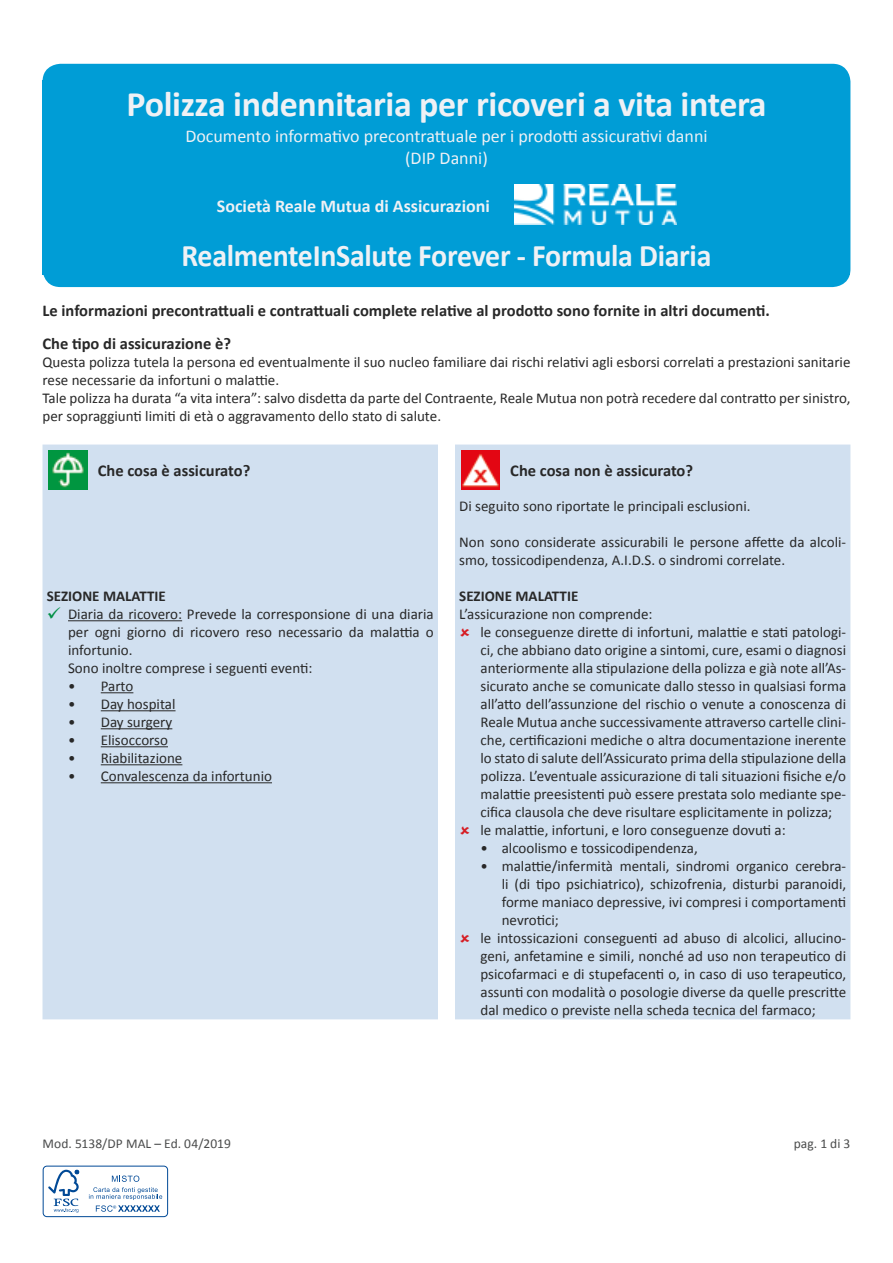
<style>
.page{position:relative;width:893px;height:1263px;background:#fff}
.page>*{position:absolute;margin:0;border:0;box-sizing:border-box;transform-origin:0 0}
.t1{font:700 36px "Calibri";letter-spacing:-.01em;color:#eff1f5}
.t2{font:700 31.5px "Calibri";letter-spacing:-.01em;color:#eff1f5;scale:.95 1}
.t3{font:18px/21.6px "Calibri";color:#eff1f5;text-align:center}
.t4{font:700 18px "Calibri";color:#eff1f5}
.t5{font:700 16.5px/32.5px "Calibri";color:#282828}
.t6{font:15px/18px "Calibri";color:#282828}
.t7{font:700 15px "Calibri";color:#282828}
.t8{font:13.5px "Calibri";letter-spacing:.01em;color:#4a4b4b}
.s1{color:#008f44}
</style>
<div class="page">
<div style="left:43px;top:1166px;width:125px;height:51px;border:1px solid #004996;border-radius:4px"></div>
<svg style="left:48px;top:1170px;width:31px;height:42px"></svg>
<svg style="left:89px;top:1175px;width:73px;height:37px"></svg>
<div style="left:43px;top:64px;width:807px;height:223px;background:#009dd6;border-radius:18px"></div>
<img style="left:514px;top:185px;width:162px;height:39px">
<div style="left:43px;top:444px;width:807px;height:575px;background:#d1e0f0"></div>
<img style="left:49px;top:451px;width:38px;height:38px">
<img style="left:461px;top:451px;width:39px;height:38px">
<hr style="left:68px;top:620px;width:114px;height:1px;background:#282828">
<hr style="left:101px;top:692px;width:32px;height:1px;background:#282828">
<hr style="left:101px;top:710px;width:75px;height:1px;background:#282828">
<hr style="left:101px;top:728px;width:71px;height:1px;background:#282828">
<hr style="left:101px;top:746px;width:67px;height:1px;background:#282828">
<hr style="left:101px;top:764px;width:81px;height:1px;background:#282828">
<hr style="left:101px;top:782px;width:171px;height:1px;background:#282828">
<svg style="left:461px;top:628px;width:8px;height:8px"></svg>
<svg style="left:461px;top:826px;width:8px;height:8px"></svg>
<svg style="left:461px;top:934px;width:8px;height:8px"></svg>
<h1 class="t1" style="left:126px;top:81px;width:642px">Polizza indennitaria per ricoveri a vita intera</h1>
<p class="t3" style="left:185px;top:125px;width:524px">Documento informativo precontrattuale per i prodotti assicurativi danni (DIP Danni)</p>
<p class="t4" style="left:217px;top:195px;width:274px">Società Reale Mutua di Assicurazioni</p>
<h2 class="t2" style="left:182px;top:236px;width:559px">RealmenteInSalute Forever - Formula Diaria</h2>
<p class="t5" style="left:43px;top:294px;width:729px">Le informazioni precontrattuali e contrattuali complete relative al prodotto sono fornite in altri documenti.<br>Che tipo di assicurazione è?</p>
<p class="t6" style="left:43px;top:353px;width:809px">Questa polizza tutela la persona ed eventualmente il suo nucleo familiare dai rischi relativi agli esborsi correlati a prestazioni sanitarie rese necessarie da infortuni o malattie.<br>Tale polizza ha durata “a vita intera”: salvo disdetta da parte del Contraente, Reale Mutua non potrà recedere dal contratto per sinistro, per sopraggiunti limiti di età o aggravamento dello stato di salute.</p>
<p class="t5" style="left:98px;top:454px;width:154px">Che cosa è assicurato?</p>
<p class="t5" style="left:510px;top:454px;width:184px">Che cosa non è assicurato?</p>
<p class="t7" style="left:47px;top:586px;width:121px">SEZIONE MALATTIE</p>
<p class="t6" style="left:68px;top:605px;width:367px;text-indent:-21px"><span class="s1">✓</span> Diaria da ricovero: Prevede la corresponsione di una diaria per ogni giorno di ricovero reso necessario da malattia o infortunio.<br>Sono inoltre comprese i seguenti eventi:</p>
<p class="t6" style="left:68px;top:677px;width:67px">• Parto</p>
<p class="t6" style="left:68px;top:695px;width:109px">• Day hospital</p>
<p class="t6" style="left:68px;top:713px;width:106px">• Day surgery</p>
<p class="t6" style="left:68px;top:731px;width:101px">• Elisoccorso</p>
<p class="t6" style="left:68px;top:749px;width:116px">• Riabilitazione</p>
<p class="t6" style="left:68px;top:767px;width:205px">• Convalescenza da infortunio</p>
<p class="t6" style="left:459px;top:497px;width:293px">Di seguito sono riportate le principali esclusioni.</p>
<p class="t6" style="left:459px;top:533px;width:388px">Non sono considerate assicurabili le persone affette da alcoli&shy;smo, tossicodipendenza, A.I.D.S. o sindromi correlate.</p>
<p class="t7" style="left:459px;top:586px;width:121px">SEZIONE MALATTIE</p>
<p class="t6" style="left:480px;top:605px;width:367px;text-indent:-21px">L’assicurazione non comprende:<br>le conseguenze dirette di infortuni, malattie e stati patologi&shy;ci, che abbiano dato origine a sintomi, cure, esami o diagnosi anteriormente alla stipulazione della polizza e già note all’As&shy;sicurato anche se comunicate dallo stesso in qualsiasi forma all’atto dell’assunzione del rischio o venute a conoscenza di Reale Mutua anche successivamente attraverso cartelle clini&shy;che, certificazioni mediche o altra documentazione inerente lo stato di salute dell’Assicurato prima della stipulazione della polizza. L’eventuale assicurazione di tali situazioni fisiche e/o malattie preesistenti può essere prestata solo mediante spe&shy;cifica clausola che deve risultare esplicitamente in polizza; le malattie, infortuni, e loro conseguenze dovuti a:</p>
<p class="t6" style="left:480px;top:839px;width:219px">• alcoolismo e tossicodipendenza,</p>
<p class="t6" style="left:480px;top:857px;width:367px">• malattie/infermità mentali, sindromi organico cerebra-</p>
<p class="t6" style="left:502px;top:875px;width:346px">li (di tipo psichiatrico), schizofrenia, disturbi paranoidi,</p>
<p class="t6" style="left:502px;top:893px;width:346px">forme maniaco depressive, ivi compresi i comportamenti</p>
<p class="t6" style="left:502px;top:911px;width:59px">nevrotici;</p>
<p class="t6" style="left:480px;top:929px;width:367px">le intossicazioni conseguenti ad abuso di alcolici, allucino-</p>
<p class="t6" style="left:480px;top:947px;width:367px">geni, anfetamine e simili, nonché ad uso non terapeutico di</p>
<p class="t6" style="left:480px;top:965px;width:367px">psicofarmaci e di stupefacenti o, in caso di uso terapeutico,</p>
<p class="t6" style="left:480px;top:983px;width:367px">assunti con modalità o posologie diverse da quelle prescritte</p>
<p class="t6" style="left:480px;top:1001px;width:337px">dal medico o previste nella scheda tecnica del farmaco;</p>
<p class="t8" style="left:43px;top:1135px;width:190px">Mod. 5138/DP MAL – Ed. 04/2019</p>
<p class="t8" style="left:794px;top:1135px;width:58px">pag. 1 di 3</p>
</div>
